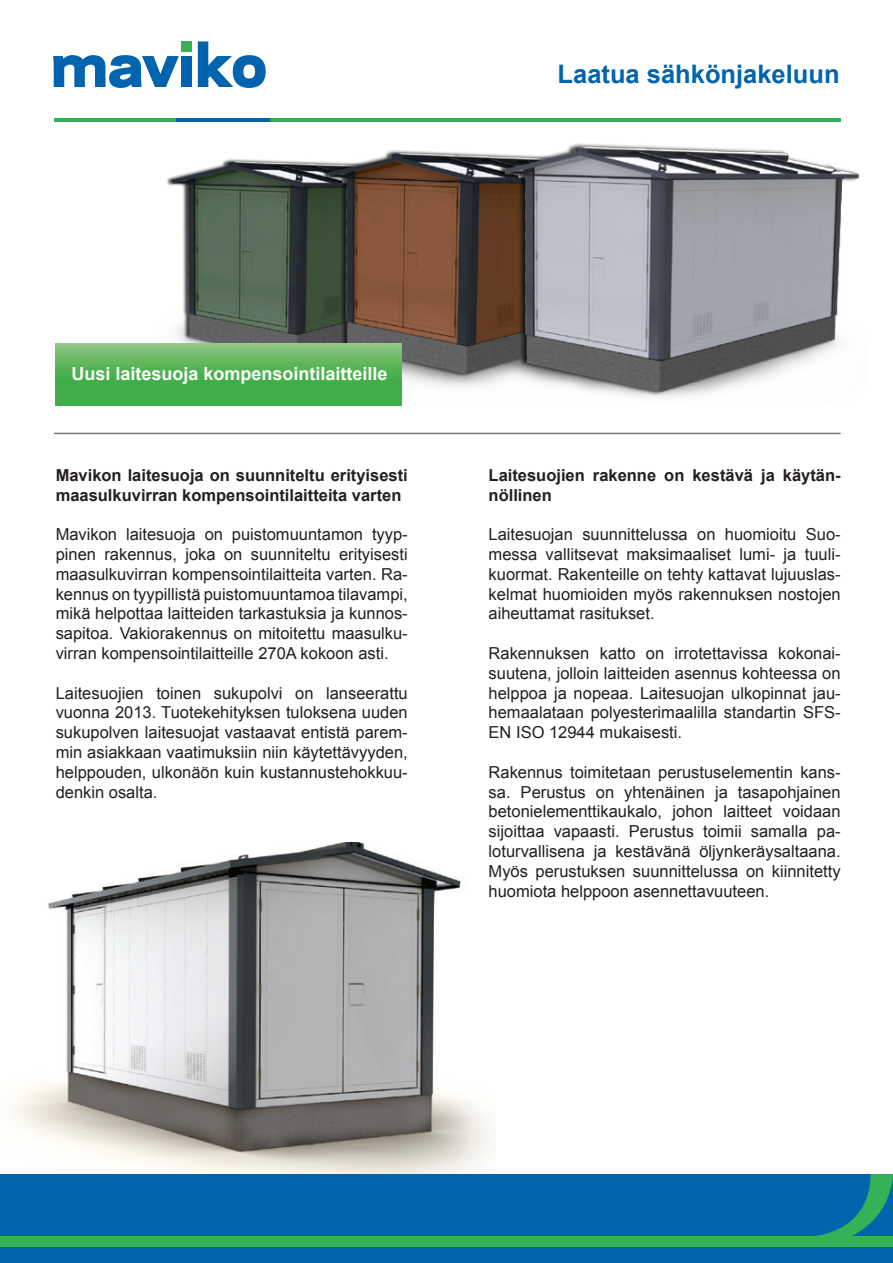
<style>
.page{position:relative;width:893px;height:1263px;background:#fff}
.page>*{position:absolute;margin:0;border:0;box-sizing:border-box;transform-origin:0 0}
.t1{font:700 25.5px "Arial";color:#0164ad}
.t2{font:700 18px "Arial";color:#fff}
.t3{font:16.5px/19.8px "Arial";color:#231f20;text-align:justify}
.t4{font:700 16.5px/19.8px "Arial";color:#231f20}
</style>
<div class="page">
<div style="left:0;top:872px;width:893px;height:391px;background:#0164ad"></div>
<div style="left:0;top:1236px;width:893px;height:11px;background:#35b257"></div>
<div style="left:0;top:870px;width:893px;height:304px;background:#fff"></div>
<img style="left:12px;top:842px;width:478px;height:332px">
<hr style="left:54px;top:433px;width:787px;height:1px;background:#231f20">
<svg style="left:53px;top:55px;width:126px;height:33px"></svg>
<div style="left:181px;top:41px;width:11px;height:11px;background:#35b257"></div>
<div style="left:181px;top:56px;width:11px;height:31px;background:#0164ad"></div>
<svg style="left:198px;top:41px;width:68px;height:47px"></svg>
<hr style="left:54px;top:119px;width:787px;height:3px;background:#35b257">
<hr style="left:176px;top:119px;width:94px;height:3px;background:#0164ad">
<img style="left:159px;top:143px;width:700px;height:263px">
<svg style="left:56px;top:343px;width:345px;height:62px;background:#57b458"></svg>
<p class="t1" style="left:558px;top:57px;width:284px">Laatua sähkönjakeluun</p>
<p class="t2" style="left:71px;top:362px;width:318px">Uusi laitesuoja kompensointilaitteille</p>
<p class="t4" style="left:56px;top:466px;width:354px">Mavikon laitesuoja on suunniteltu erityisesti maasulkuvirran kompensointilaitteita varten</p>
<p class="t3" style="left:56px;top:525px;width:354px">Mavikon laitesuoja on puistomuuntamon tyyp&shy;pinen rakennus, joka on suunniteltu erityisesti maasulkuvirran kompensointilaitteita varten. Ra&shy;kennus on tyypillistä puistomuuntamoa tilavampi, mikä helpottaa laitteiden tarkastuksia ja kunnos&shy;sapitoa. Vakiorakennus on mitoitettu maasulku&shy;virran kompensointilaitteille 270A kokoon asti.</p>
<p class="t3" style="left:56px;top:683px;width:354px">Laitesuojien toinen sukupolvi on lanseerattu vuonna 2013. Tuotekehityksen tuloksena uuden sukupolven laitesuojat vastaavat entistä parem&shy;min asiakkaan vaatimuksiin niin käytettävyyden, helppouden, ulkonäön kuin kustannustehokkuu&shy;denkin osalta.</p>
<p class="t4" style="left:489px;top:466px;width:354px">Laitesuojien rakenne on kestävä ja käytän&shy;nöllinen</p>
<p class="t3" style="left:489px;top:525px;width:354px">Laitesuojan suunnittelussa on huomioitu Suo&shy;messa vallitsevat maksimaaliset lumi- ja tuuli&shy;kuormat. Rakenteille on tehty kattavat lujuuslas&shy;kelmat huomioiden myös rakennuksen nostojen aiheuttamat rasitukset.</p>
<p class="t3" style="left:489px;top:643px;width:354px">Rakennuksen katto on irrotettavissa kokonai&shy;suutena, jolloin laitteiden asennus kohteessa on helppoa ja nopeaa. Laitesuojan ulkopinnat jau&shy;hemaalataan polyesterimaalilla standartin SFS-EN ISO 12944 mukaisesti.</p>
<p class="t3" style="left:489px;top:762px;width:354px">Rakennus toimitetaan perustuselementin kans&shy;sa. Perustus on yhtenäinen ja tasapohjainen betonielementtikaukalo, johon laitteet voidaan sijoittaa vapaasti. Perustus toimii samalla pa&shy;loturvallisena ja kestävänä öljynkeräysaltaana.<br>Myös perustuksen suunnittelussa on kiinnitetty huomiota helppoon asennettavuuteen.</p>
</div>
